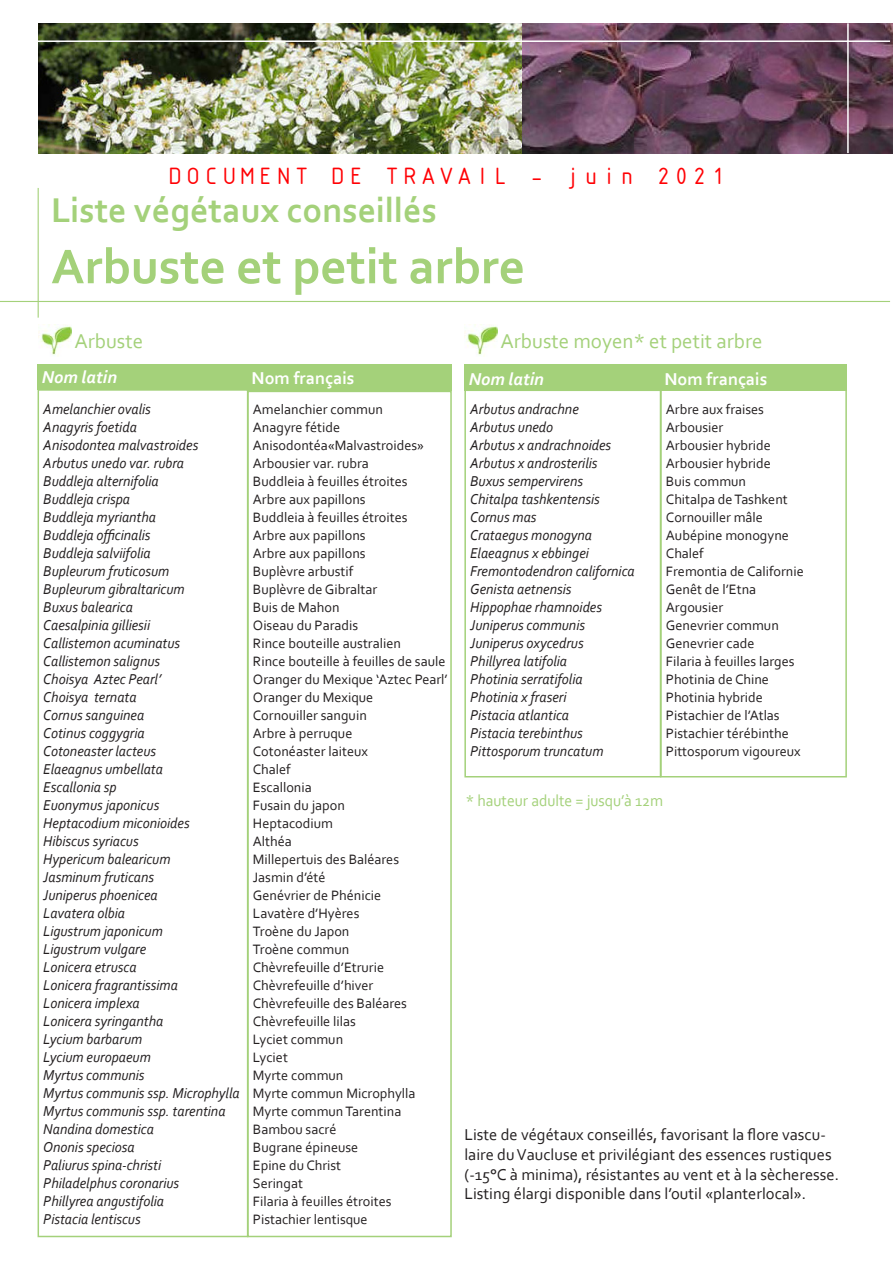
<style>
.page{position:relative;width:893px;height:1263px;background:#fff}
.page>*{position:absolute;margin:0;border:0;box-sizing:border-box;transform-origin:0 0}
.t1{font:700 51px "Corbel";color:#a4d17a}
.t2{font:700 36px "Corbel";color:#a4d17a}
.t3{font:25.5px "ISOCTEUR";color:#ff0004}
.t4{font:21px "Corbel";color:#a4d17a}
.t5{font:700 18px "Corbel";color:#fff}
.t6{font:italic 700 18px "Corbel";color:#fff}
.t7{font:16.5px/19.8px "Corbel";color:#231f20}
.t8{font:16.5px "Corbel";color:#a4d17a;scale:.95 1}
.t9{font:italic 15px/18px "Corbel";color:#231f20;scale:.95 1}
.t10{font:14.25px/18px "Corbel";color:#231f20}
</style>
<div class="page">
<img style="left:39px;top:23px;width:854px;height:130px">
<hr style="left:0;top:40px;width:890px;height:2px;background:#fff">
<hr style="left:847px;top:23px;width:2px;height:130px;background:#fff">
<hr style="left:0;top:301px;width:890px;height:1px;background:#a4d17a">
<hr style="left:38px;top:188px;width:1px;height:130px;background:#a4d17a">
<img style="left:38px;top:325px;width:33px;height:31px">
<div style="left:38px;top:389px;width:210px;height:848px;border:2px solid #a4d17a"></div>
<div style="left:247px;top:391px;width:205px;height:846px;border:2px solid #a4d17a"></div>
<div style="left:38px;top:364px;width:211px;height:25px;background:#a4d17a"></div>
<div style="left:247px;top:364px;width:205px;height:27px;background:#a4d17a"></div>
<img style="left:464px;top:325px;width:33px;height:31px">
<div style="left:464px;top:390px;width:197px;height:387px;border:2px solid #a4d17a"></div>
<div style="left:464px;top:365px;width:197px;height:26px;background:#a4d17a"></div>
<div style="left:660px;top:365px;width:187px;height:26px;background:#a4d17a"></div>
<div style="left:660px;top:388px;width:187px;height:389px;border:2px solid #a4d17a"></div>
<h3 class="t3" style="left:166px;top:159px;width:562px">DOCUMENT DE TRAVAIL - juin 2021</h3>
<h2 class="t2" style="left:51px;top:188px;width:387px">Liste végétaux conseillés</h2>
<h1 class="t1" style="left:51px;top:235px;width:475px">Arbuste et petit arbre</h1>
<h3 class="t4" style="left:74px;top:328px;width:70px">Arbuste</h3>
<h3 class="t4" style="left:501px;top:328px;width:263px">Arbuste moyen* et petit arbre</h3>
<p class="t6" style="left:42px;top:366px;width:77px">Nom latin</p>
<p class="t5" style="left:252px;top:367px;width:104px">Nom français</p>
<p class="t9" style="left:43px;top:400px;width:208px">Amelanchier ovalis<br>Anagyris foetida<br>Anisodontea malvastroides<br>Arbutus unedo var. rubra<br>Buddleja alternifolia<br>Buddleja crispa<br>Buddleja myriantha<br>Buddleja officinalis<br>Buddleja salviifolia<br>Bupleurum fruticosum<br>Bupleurum gibraltaricum<br>Buxus balearica<br>Caesalpinia gilliesii<br>Callistemon acuminatus<br>Callistemon salignus<br>Choisya Aztec Pearl’<br>Choisya ternata<br>Cornus sanguinea<br>Cotinus coggygria<br>Cotoneaster lacteus<br>Elaeagnus umbellata<br>Escallonia sp<br>Euonymus japonicus<br>Heptacodium miconioides<br>Hibiscus syriacus<br>Hypericum balearicum<br>Jasminum fruticans<br>Juniperus phoenicea<br>Lavatera olbia<br>Ligustrum japonicum<br>Ligustrum vulgare<br>Lonicera etrusca<br>Lonicera fragrantissima<br>Lonicera implexa<br>Lonicera syringantha<br>Lycium barbarum<br>Lycium europaeum<br>Myrtus communis<br>Myrtus communis ssp. Microphylla<br>Myrtus communis ssp. tarentina<br>Nandina domestica<br>Ononis speciosa<br>Paliurus spina-christi<br>Philadelphus coronarius<br>Phillyrea angustifolia<br>Pistacia lentiscus</p>
<p class="t10" style="left:253px;top:400px;width:196px">Amelanchier commun<br>Anagyre fétide<br>Anisodontéa«Malvastroides»<br>Arbousier var. rubra<br>Buddleia à feuilles étroites<br>Arbre aux papillons<br>Buddleia à feuilles étroites<br>Arbre aux papillons<br>Arbre aux papillons<br>Buplèvre arbustif<br>Buplèvre de Gibraltar<br>Buis de Mahon<br>Oiseau du Paradis<br>Rince bouteille australien<br>Rince bouteille à feuilles de saule<br>Oranger du Mexique ‘Aztec Pearl’<br>Oranger du Mexique<br>Cornouiller sanguin<br>Arbre à perruque<br>Cotonéaster laiteux<br>Chalef<br>Escallonia<br>Fusain du japon<br>Heptacodium<br>Althéa<br>Millepertuis des Baléares<br>Jasmin d’été<br>Genévrier de Phénicie<br>Lavatère d’Hyères<br>Troène du Japon<br>Troène commun<br>Chèvrefeuille d’Etrurie<br>Chèvrefeuille d’hiver<br>Chèvrefeuille des Baléares<br>Chèvrefeuille lilas<br>Lyciet commun<br>Lyciet<br>Myrte commun<br>Myrte commun Microphylla<br>Myrte commun Tarentina<br>Bambou sacré<br>Bugrane épineuse<br>Epine du Christ<br>Seringat<br>Filaria à feuilles étroites<br>Pistachier lentisque</p>
<p class="t6" style="left:469px;top:367px;width:77px">Nom latin</p>
<p class="t5" style="left:664px;top:367px;width:104px">Nom français</p>
<p class="t10" style="left:666px;top:400px;width:139px">Arbre aux fraises<br>Arbousier<br>Arbousier hybride<br>Arbousier hybride<br>Buis commun<br>Chitalpa de Tashkent<br>Cornouiller mâle<br>Aubépine monogyne<br>Chalef<br>Fremontia de Californie<br>Genêt de l’Etna<br>Argousier<br>Genevrier commun<br>Genevrier cade<br>Filaria à feuilles larges<br>Photinia de Chine<br>Photinia hybride<br>Pistachier de l’Atlas<br>Pistachier térébinthe<br>Pittosporum vigoureux</p>
<p class="t8" style="left:466px;top:790px;width:209px">* hauteur adulte = jusqu’à 12m</p>
<p class="t9" style="left:470px;top:400px;width:175px">Arbutus andrachne<br>Arbutus unedo<br>Arbutus x andrachnoides<br>Arbutus x androsterilis<br>Buxus sempervirens<br>Chitalpa tashkentensis<br>Cornus mas<br>Crataegus monogyna<br>Elaeagnus x ebbingei<br>Fremontodendron californica<br>Genista aetnensis<br>Hippophae rhamnoides<br>Juniperus communis<br>Juniperus oxycedrus<br>Phillyrea latifolia<br>Photinia serratifolia<br>Photinia x fraseri<br>Pistacia atlantica<br>Pistacia terebinthus<br>Pittosporum truncatum</p>
<p class="t7" style="left:464px;top:1124px;width:376px">Liste de végétaux conseillés, favorisant la flore vascu&shy;laire du Vaucluse et privilégiant des essences rustiques (-15°C à minima), résistantes au vent et à la sècheresse.<br>Listing élargi disponible dans l’outil «planterlocal».</p>
</div>
